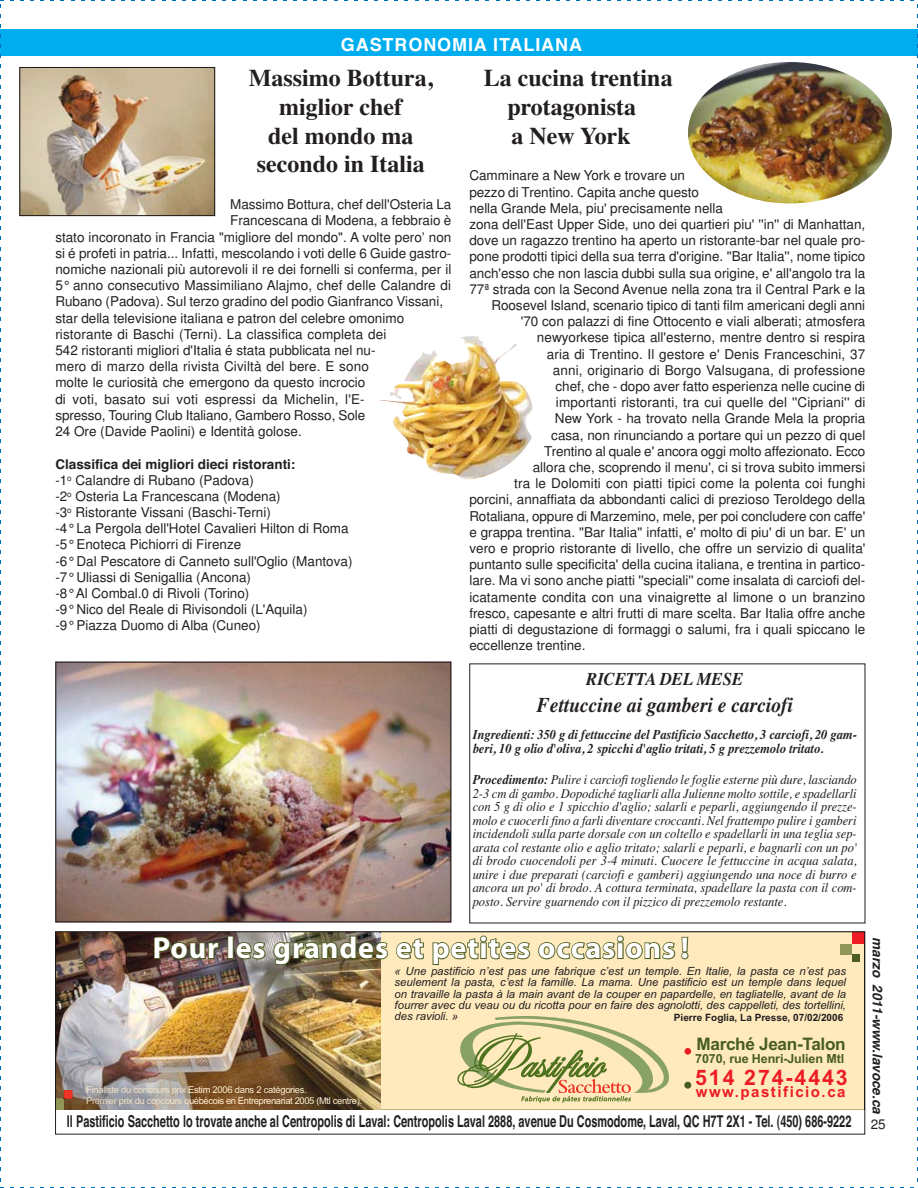
<style>
.page{position:relative;width:918px;height:1188px;background:#fff}
.page>*{position:absolute;margin:0;border:0;box-sizing:border-box;transform-origin:0 0}
.t1{font:700 30.15px "Myriad";letter-spacing:.03em;color:#fff}
.t2{font:700 24px/28.8px "Times";color:#231f20;text-align:center}
.t3{font:700 21.3px "Arial";letter-spacing:.09em;color:#ed1c24}
.t4{font:italic 700 21px "Times";color:#231f20;scale:.93 1}
.t5{font:700 18px "Helvetica";letter-spacing:.05em;color:#fff}
.t6{font:italic 700 18px "Times";color:#231f20;scale:.93 1}
.t7{font:700 17.25px "Arial";letter-spacing:-.02em;color:#495d23}
.t8{font:700 16.35px "Helvetica";color:#231f20;scale:.67 1}
.t9{font:700 15px "Arial";letter-spacing:.1em;color:#ed1c24}
.t10{font:13.5px/16.2px "Helvetica";color:#231f20}
.t11{font:italic 13.5px/13.5px "Times";color:#231f20;text-align:justify;scale:.93 1}
.t12{font:italic 700 13.5px/13.5px "Times";color:#231f20;scale:.93 1}
.t13{font:italic 700 13.5px "Helvetica";color:#231f20}
.t14{font:700 12.6px "Arial";letter-spacing:-.01em;color:#495d23}
.t15{font:italic 11.25px/11.2px "Arial";color:#231f20;text-align:justify}
.t16{font:700 10.05px "Arial";color:#231f20}
.t17{font:9.45px/11.2px "Arial";letter-spacing:-.04em;color:#fff0d1}
.s1{font-weight:700}
</style>
<div class="page">
<div style="left:381px;top:944px;width:482px;height:166px;background:#ffeabd"></div>
<div style="left:852px;top:955px;width:7px;height:7px;background:#4d5d23"></div>
<img style="left:72px;top:1099px;width:308px;height:11px">
<div style="left:685px;top:1048px;width:6px;height:7px;border:1px solid #ed1c24;border-radius:50%"></div>
<svg style="left:685px;top:1082px;width:6px;height:6px"></svg>
<div style="left:684px;top:1082px;width:7px;height:7px;border:1px solid #495d23;border-radius:50%"></div>
<div style="left:0;top:29px;width:918px;height:27px;background:#00aeef"></div>
<img style="left:688px;top:62px;width:204px;height:141px;border-radius:50%">
<img style="left:380px;top:336px;width:153px;height:144px">
<img style="left:20px;top:68px;width:195px;height:148px">
<img style="left:56px;top:662px;width:395px;height:260px">
<img style="left:56px;top:932px;width:324px;height:167px">
<img style="left:181px;top:942px;width:8px;height:18px">
<svg style="left:153px;top:936px;width:28px;height:24px"></svg>
<svg style="left:189px;top:935px;width:78px;height:25px;background:#6e6754"></svg>
<img style="left:380px;top:990px;width:1px;height:119px">
<svg style="left:87px;top:1086px;width:102px;height:20px;background:#a19e9f"></svg>
<svg style="left:56px;top:1090px;width:16px;height:20px"></svg>
<hr style="left:864px;top:944px;width:1px;height:165px;background:#20180c">
<svg style="left:273px;top:932px;width:579px;height:58px;background:#d7c79c"></svg>
<svg style="left:852px;top:932px;width:13px;height:12px"></svg>
<svg style="left:451px;top:1012px;width:226px;height:91px;background:#dbd09e"></svg>
<h3 class="t5" style="left:341px;top:39px;width:243px">GASTRONOMIA ITALIANA</h3>
<h2 class="t2" style="left:249px;top:66px;width:185px">Massimo Bottura, miglior chef<br>del mondo ma secondo in Italia</h2>
<p class="t10" style="left:230px;top:198px;width:223px">Massimo Bottura, chef dell'Osteria La</p>
<p class="t10" style="left:230px;top:214px;width:223px">Francescana di Modena, a febbraio è</p>
<p class="t10" style="left:55px;top:230px;width:398px">stato incoronato in Francia "migliore del mondo". A volte pero’ non</p>
<p class="t10" style="left:55px;top:246px;width:398px">si é profeti in patria... Infatti, mescolando i voti delle 6 Guide gastro-</p>
<p class="t10" style="left:55px;top:262px;width:397px">nomiche nazionali più autorevoli il re dei fornelli si conferma, per il</p>
<p class="t10" style="left:55px;top:279px;width:397px">5° anno consecutivo Massimiliano Alajmo, chef delle Calandre di</p>
<p class="t10" style="left:55px;top:295px;width:389px">Rubano (Padova). Sul terzo gradino del podio Gianfranco Vissani,</p>
<p class="t10" style="left:55px;top:311px;width:350px">star della televisione italiana e patron del celebre omonimo</p>
<p class="t10" style="left:55px;top:327px;width:333px">ristorante di Baschi (Terni). La classifica completa dei</p>
<p class="t10" style="left:55px;top:343px;width:322px">542 ristoranti migliori d'Italia é stata pubblicata nel nu-</p>
<p class="t10" style="left:55px;top:360px;width:315px">mero di marzo della rivista Civiltà del bere. E sono</p>
<p class="t10" style="left:55px;top:376px;width:312px">molte le curiosità che emergono da questo incrocio</p>
<p class="t10" style="left:55px;top:392px;width:311px">di voti, basato sui voti espressi da Michelin, l'E-</p>
<p class="t10" style="left:55px;top:408px;width:311px">spresso, Touring Club Italiano, Gambero Rosso, Sole</p>
<p class="t10" style="left:55px;top:424px;width:248px">24 Ore (Davide Paolini) e Identità golose.</p>
<p class="t10" style="left:55px;top:457px;width:299px"><span class="s1">Classifica dei migliori dieci ristoranti:<br></span>-1<sup>o</sup> Calandre di Rubano (Padova)<br>-2<sup>o</sup> Osteria La Francescana (Modena)<br>-3<sup>o</sup> Ristorante Vissani (Baschi-Terni)<br>-4° La Pergola dell'Hotel Cavalieri Hilton di Roma -5° Enoteca Pichiorri di Firenze<br>-6° Dal Pescatore di Canneto sull'Oglio (Mantova) -7° Uliassi di Senigallia (Ancona)<br>-8° Al Combal.0 di Rivoli (Torino)<br>-9° Nico del Reale di Rivisondoli (L'Aquila)<br>-9° Piazza Duomo di Alba (Cuneo)</p>
<h2 class="t2" style="left:484px;top:66px;width:190px">La cucina trentina protagonista<br>a New York</h2>
<p class="t10" style="left:469px;top:169px;width:217px">Camminare a New York e trovare un</p>
<p class="t10" style="left:469px;top:185px;width:231px">pezzo di Trentino. Capita anche questo</p>
<p class="t10" style="left:469px;top:201px;width:255px">nella Grande Mela, piu' precisamente nella</p>
<p class="t10" style="left:469px;top:217px;width:397px">zona dell'East Upper Side, uno dei quartieri piu' ''in'' di Manhattan,</p>
<p class="t10" style="left:469px;top:234px;width:398px">dove un ragazzo trentino ha aperto un ristorante-bar nel quale pro-</p>
<p class="t10" style="left:469px;top:250px;width:397px">pone prodotti tipici della sua terra d'origine. ''Bar Italia'', nome tipico</p>
<p class="t10" style="left:469px;top:266px;width:397px">anch'esso che non lascia dubbi sulla sua origine, e' all'angolo tra la</p>
<p class="t10" style="left:469px;top:282px;width:398px">77ª strada con la Second Avenue nella zona tra il Central Park e la</p>
<p class="t10" style="left:491px;top:298px;width:375px">Roosevel Island, scenario tipico di tanti film americani degli anni</p>
<p class="t10" style="left:521px;top:315px;width:346px">'70 con palazzi di fine Ottocento e viali alberati; atmosfera</p>
<p class="t10" style="left:537px;top:331px;width:330px">newyorkese tipica all'esterno, mentre dentro si respira</p>
<p class="t10" style="left:547px;top:347px;width:320px">aria di Trentino. Il gestore e' Denis Franceschini, 37</p>
<p class="t10" style="left:553px;top:363px;width:314px">anni, originario di Borgo Valsugana, di professione</p>
<p class="t10" style="left:556px;top:379px;width:311px">chef, che - dopo aver fatto esperienza nelle cucine di</p>
<p class="t10" style="left:556px;top:396px;width:311px">importanti ristoranti, tra cui quelle del ''Cipriani'' di</p>
<p class="t10" style="left:555px;top:412px;width:312px">New York - ha trovato nella Grande Mela la propria</p>
<p class="t10" style="left:551px;top:428px;width:316px">casa, non rinunciando a portare qui un pezzo di quel</p>
<p class="t10" style="left:544px;top:444px;width:323px">Trentino al quale e' ancora oggi molto affezionato. Ecco</p>
<p class="t10" style="left:533px;top:460px;width:334px">allora che, scoprendo il menu', ci si trova subito immersi</p>
<p class="t10" style="left:514px;top:477px;width:353px">tra le Dolomiti con piatti tipici come la polenta coi funghi</p>
<p class="t10" style="left:469px;top:493px;width:398px">porcini, annaffiata da abbondanti calici di prezioso Teroldego della</p>
<p class="t10" style="left:469px;top:509px;width:397px">Rotaliana, oppure di Marzemino, mele, per poi concludere con caffe'</p>
<p class="t10" style="left:469px;top:525px;width:397px">e grappa trentina. ''Bar Italia'' infatti, e' molto di piu' di un bar. E' un</p>
<p class="t10" style="left:469px;top:541px;width:398px">vero e proprio ri storante di livello, che offre un servizio di qualita'</p>
<p class="t10" style="left:469px;top:558px;width:397px">puntanto sulle specificita' della cucina italiana, e trentina in partico-</p>
<p class="t10" style="left:469px;top:574px;width:398px">lare. Ma vi sono anche piatti ''speciali'' come insalata di carciofi del-</p>
<p class="t10" style="left:469px;top:590px;width:397px">icatamente condita con una vinaigrette al limone o un branzino</p>
<p class="t10" style="left:469px;top:606px;width:398px">fresco, capesante e altri frutti di mare scelta. Bar Italia offre anche</p>
<p class="t10" style="left:469px;top:622px;width:397px">piatti di degustazione di formaggi o salumi, fra i quali spiccano le</p>
<p class="t10" style="left:469px;top:639px;width:118px">eccellenze trentine.</p>
<h3 class="t6" style="left:586px;top:673px;width:170px">RICETTA DEL MESE</h3>
<h3 class="t4" style="left:537px;top:698px;width:277px">Fettuccine ai gamberi e carciofi</h3>
<p class="t12" style="left:473px;top:729px;width:415px">Ingredienti: 350 g di fettuccine del Pastificio Sacchetto, 3 carciofi, 20 gam&shy;beri, 10 g olio d'oliva, 2 spicchi d'aglio tritati, 5 g prezzemolo tritato.</p>
<p class="t11" style="left:473px;top:774px;width:415px"><span class="s1">Procedimento:</span> Pulire i carciofi togliendo le foglie esterne più dure, lasciando 2-3 cm di gambo. Dopodiché tagliarli alla Julienne molto sottile, e spadellarli con 5 g di olio e 1 spicchio d'aglio; salarli e peparli, aggiungendo il prezze&shy;molo e cuocerli fino a farli diventare croccanti. Nel frattempo pulire i gamberi incidendoli sulla parte dorsale con un coltello e spadellarli in una teglia sep&shy;arata col restante olio e aglio tritato; salarli e peparli, e bagnarli con un po' di brodo cuocendoli per 3-4 minuti. Cuocere le fettuccine in acqua salata, unire i due preparati (carciofi e gamberi) aggiungendo una noce di burro e ancora un po' di brodo. A cottura terminata, spadellare la pasta con il com&shy;posto. Servire guarnendo con il pizzico di prezzemolo restante.</p>
<h1 class="t1" style="left:153px;top:937px;width:537px">Pour les grandes et petites occasions !</h1>
<p class="t17" style="left:86px;top:1085px;width:277px">Finaliste du concours prix Estim 2006 dans 2 catégories.<br>Premier prix du concours québécois en Entreprenariat 2005 (Mtl centre).</p>
<p class="t15" style="left:395px;top:967px;width:453px">« Une pastificio n’est pas une fabrique c’est un temple. En Italie, la pasta ce n’est pas seulement la pasta, c’est la famille. La mama. Une pastificio est un temple dans lequel on travaille la pasta à la main avant de la couper en papardelle, en tagliatelle, avant de la fourrer avec du veau ou du ricotta pour en faire des agnolotti, des cappelleti, des tortellini, des ravioli. »</p>
<p class="t16" style="left:674px;top:1012px;width:171px">Pierre Foglia, La Presse, 07/02/2006</p>
<p class="t7" style="left:696px;top:1034px;width:151px">Marché Jean-Talon</p>
<h3 class="t3" style="left:695px;top:1066px;width:154px">514 274-4443</h3>
<p class="t9" style="left:696px;top:1083px;width:151px">www.pastificio.ca</p>
<p class="t14" style="left:695px;top:1051px;width:151px">7070, rue Henri-Julien Mtl</p>
<p class="t8" style="left:67px;top:1115px;width:1172px">Il Pastificio Sacchetto lo trovate anche al Centropolis di Laval: Centropolis Laval 2888, avenue Du Cosmodome, Laval, QC H7T 2X1 - Tel. (450) 686-9222</p>
<p class="t13" style="left:883px;top:937px;width:179px;rotate:90deg">marzo 2011-www.lavoce.ca</p>
<p class="t10" style="left:871px;top:1118px;width:16px">25</p>
</div>
